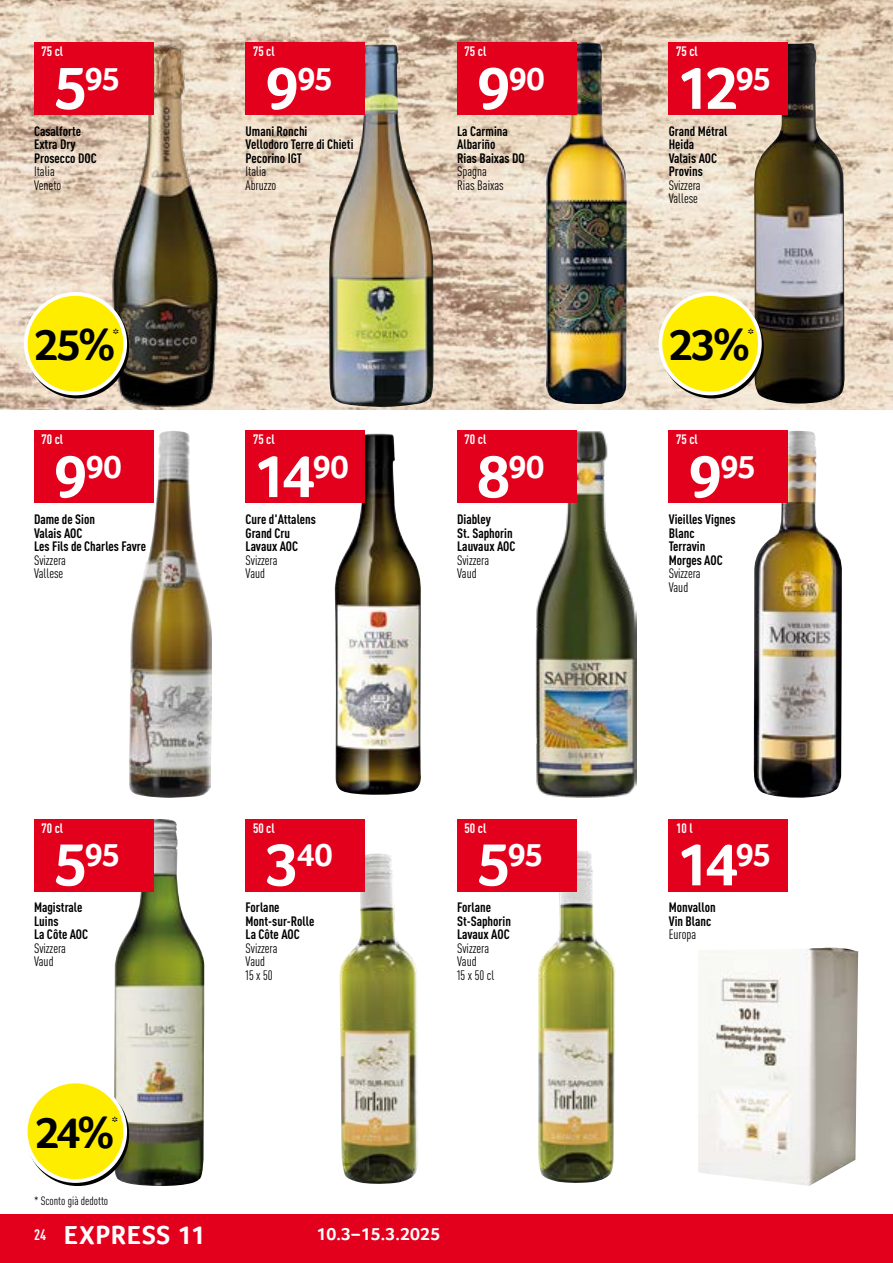
<style>
.page{position:relative;width:893px;height:1263px;background:#fff}
.page>*{position:absolute;margin:0;border:0;box-sizing:border-box;transform-origin:0 0}
.Preis_weiss{font:700 61.5px "Transgourmet";color:#fff}
.Rabattbutton{font:700 45px "Transgourmet";color:#000}
.Preis_weiss-2{font:700 33.3px "Transgourmet";letter-spacing:-.035em;color:#fff}
.t1{font:700 26.7px "Transgourmet";letter-spacing:.025em;color:#fff}
.t2{font:700 18px "Transgourmet";letter-spacing:.01em;color:#fff}
.Rabattbutton-2{font:700 15px "Transgourmet";color:#000}
.t3{font:700 condensed 13.5px/13.5px "DINOT";color:#000}
.t4{font:condensed 13.5px "DINOT";color:#000}
.Unit_weiss{font:700 condensed 13.5px "DINOT";color:#fff}
.t5{font:condensed 12px "DINOT";color:#000}
.s1{font-size:61.5px}
.s2{font-family:"DINOT";font-stretch:condensed;font-size:15px}
</style>
<div class="page">
<img style="left:0;top:0;width:893px;height:409px">
<div style="left:0;top:1214px;width:893px;height:49px;background:#e3001d"></div>
<img style="left:112px;top:43px;width:110px;height:366px">
<img style="left:328px;top:44px;width:106px;height:363px">
<img style="left:546px;top:43px;width:81px;height:361px">
<img style="left:754px;top:43px;width:90px;height:361px">
<img style="left:129px;top:431px;width:83px;height:367px">
<img style="left:335px;top:434px;width:86px;height:361px">
<img style="left:536px;top:431px;width:101px;height:367px">
<img style="left:754px;top:431px;width:88px;height:367px">
<img style="left:114px;top:819px;width:90px;height:367px">
<img style="left:339px;top:853px;width:79px;height:331px">
<img style="left:538px;top:850px;width:77px;height:333px">
<img style="left:698px;top:947px;width:160px;height:239px">
<div style="left:34px;top:43px;width:119px;height:72px;background:#e3001d"></div>
<svg style="left:28px;top:297px;width:99px;height:100px"></svg>
<div style="left:26px;top:294px;width:99px;height:99px;background:#ffed00;border-radius:50%"></div>
<div style="left:24px;top:292px;width:103px;height:103px;border:4px solid #fff;border-radius:50%"></div>
<div style="left:246px;top:43px;width:119px;height:72px;background:#e3001d"></div>
<div style="left:457px;top:43px;width:119px;height:72px;background:#e3001d"></div>
<div style="left:669px;top:43px;width:119px;height:72px;background:#e3001d"></div>
<svg style="left:662px;top:297px;width:100px;height:100px"></svg>
<div style="left:660px;top:294px;width:100px;height:99px;background:#ffed00;border-radius:50%"></div>
<div style="left:659px;top:292px;width:103px;height:103px;border:4px solid #fff;border-radius:50%"></div>
<div style="left:34px;top:431px;width:119px;height:72px;background:#e3001d"></div>
<div style="left:246px;top:431px;width:119px;height:72px;background:#e3001d"></div>
<div style="left:457px;top:431px;width:119px;height:72px;background:#e3001d"></div>
<div style="left:669px;top:431px;width:119px;height:72px;background:#e3001d"></div>
<div style="left:34px;top:819px;width:119px;height:72px;background:#e3001d"></div>
<div style="left:26px;top:1081px;width:99px;height:100px;background:#ffed00;border-radius:50%"></div>
<div style="left:24px;top:1080px;width:103px;height:103px;border:4px solid #fff;border-radius:50%"></div>
<div style="left:246px;top:819px;width:119px;height:72px;background:#e3001d"></div>
<div style="left:457px;top:819px;width:119px;height:72px;background:#e3001d"></div>
<div style="left:669px;top:819px;width:119px;height:72px;background:#e3001d"></div>
<p class="Unit_weiss" style="left:41px;top:43px;width:23px">75 cl</p>
<p class="Preis_weiss-2" style="left:54px;top:59px;width:68px"><span class="s1">5</span>95</p>
<p class="t3" style="left:34px;top:124px;width:64px">Casalforte<br>Extra Dry<br>Prosecco DOC</p>
<p class="t4" style="left:34px;top:164px;width:22px">Italia</p>
<p class="t4" style="left:34px;top:177px;width:29px">Veneto</p>
<p class="Rabattbutton" style="left:34px;top:318px;width:83px">25%</p>
<p class="Rabattbutton-2" style="left:113px;top:325px;width:8px">*</p>
<p class="Unit_weiss" style="left:41px;top:431px;width:23px">70 cl</p>
<p class="Preis_weiss-2" style="left:54px;top:447px;width:69px"><span class="s1">9</span>90</p>
<p class="t3" style="left:34px;top:512px;width:114px">Dame de Sion<br>Valais AOC<br>Les Fils de Charles Favre</p>
<p class="t4" style="left:34px;top:552px;width:34px">Svizzera</p>
<p class="t4" style="left:34px;top:565px;width:31px">Vallese</p>
<p class="Unit_weiss" style="left:253px;top:43px;width:23px">75 cl</p>
<p class="Preis_weiss-2" style="left:265px;top:59px;width:69px"><span class="s1">9</span>95</p>
<p class="t3" style="left:246px;top:124px;width:109px">Umani Ronchi<br>Vellodoro Terre di Chieti<br>Pecorino IGT</p>
<p class="t4" style="left:246px;top:164px;width:22px">Italia</p>
<p class="t4" style="left:246px;top:177px;width:32px">Abruzzo</p>
<p class="Unit_weiss" style="left:253px;top:431px;width:23px">75 cl</p>
<p class="Preis_weiss" style="left:253px;top:440px;width:97px">14<sup>90</sup></p>
<p class="t3" style="left:246px;top:512px;width:72px">Cure d'Attalens<br>Grand Cru<br>Lavaux AOC</p>
<p class="t4" style="left:246px;top:552px;width:34px">Svizzera</p>
<p class="t4" style="left:246px;top:565px;width:21px">Vaud</p>
<p class="Unit_weiss" style="left:465px;top:43px;width:23px">75 cl</p>
<p class="Preis_weiss-2" style="left:477px;top:59px;width:69px"><span class="s1">9</span>90</p>
<p class="t3" style="left:457px;top:124px;width:69px">La Carmina<br>Albariño<br>Rias Baixas DO</p>
<p class="t4" style="left:457px;top:164px;width:31px">Spagna</p>
<p class="t4" style="left:457px;top:177px;width:48px">Rias Baixas</p>
<p class="Unit_weiss" style="left:465px;top:431px;width:23px">70 cl</p>
<p class="Preis_weiss-2" style="left:477px;top:447px;width:69px"><span class="s1">8</span>90</p>
<p class="t3" style="left:457px;top:512px;width:60px">Diabley<br>St. Saphorin<br>Lauvaux AOC</p>
<p class="t4" style="left:457px;top:552px;width:34px">Svizzera</p>
<p class="t4" style="left:457px;top:565px;width:21px">Vaud</p>
<p class="Unit_weiss" style="left:41px;top:819px;width:23px">70 cl</p>
<p class="Preis_weiss-2" style="left:54px;top:835px;width:68px"><span class="s1">5</span>95</p>
<p class="t3" style="left:34px;top:900px;width:56px">Magistrale<br>Luins<br>La Côte AOC</p>
<p class="t4" style="left:34px;top:940px;width:34px">Svizzera</p>
<p class="t4" style="left:34px;top:954px;width:21px">Vaud</p>
<p class="Unit_weiss" style="left:253px;top:819px;width:23px">50 cl</p>
<p class="Preis_weiss-2" style="left:265px;top:835px;width:69px"><span class="s1">3</span>40</p>
<p class="t3" style="left:246px;top:900px;width:70px">Forlane<br>Mont-sur-Rolle<br>La Côte AOC</p>
<p class="t4" style="left:246px;top:940px;width:34px">Svizzera</p>
<p class="t4" style="left:246px;top:954px;width:21px">Vaud</p>
<p class="t4" style="left:246px;top:967px;width:29px">15 x 50</p>
<p class="Unit_weiss" style="left:465px;top:819px;width:23px">50 cl</p>
<p class="Preis_weiss-2" style="left:477px;top:835px;width:68px"><span class="s1">5</span>95</p>
<p class="t3" style="left:457px;top:900px;width:55px">Forlane<br>St-Saphorin<br>Lavaux AOC</p>
<p class="t4" style="left:457px;top:940px;width:34px">Svizzera</p>
<p class="t4" style="left:457px;top:954px;width:21px">Vaud</p>
<p class="t4" style="left:457px;top:967px;width:39px">15 x 50 cl</p>
<p class="Rabattbutton" style="left:35px;top:1106px;width:81px">24%</p>
<p class="Rabattbutton-2" style="left:112px;top:1113px;width:8px">*</p>
<p class="t5" style="left:34px;top:1194px;width:76px">* Sconto già dedotto</p>
<p class="t1" style="left:34px;top:1220px;width:173px"><span class="s2">24</span> EXPRESS 11</p>
<p class="t2" style="left:316px;top:1224px;width:125px">10.3–15.3.2025</p>
<p class="Unit_weiss" style="left:676px;top:43px;width:23px">75 cl</p>
<p class="Preis_weiss" style="left:676px;top:52px;width:96px">12<sup>95</sup></p>
<p class="t3" style="left:669px;top:124px;width:60px">Grand Métral<br>Heida<br>Valais AOC<br>Provins</p>
<p class="t4" style="left:669px;top:177px;width:34px">Svizzera</p>
<p class="t4" style="left:669px;top:191px;width:31px">Vallese</p>
<p class="Rabattbutton" style="left:668px;top:318px;width:83px">23%</p>
<p class="Rabattbutton-2" style="left:748px;top:325px;width:8px">*</p>
<p class="Unit_weiss" style="left:676px;top:431px;width:23px">75 cl</p>
<p class="Preis_weiss-2" style="left:688px;top:447px;width:69px"><span class="s1">9</span>95</p>
<p class="t3" style="left:669px;top:512px;width:68px">Vieilles Vignes<br>Blanc<br>Terravin<br>Morges AOC</p>
<p class="t4" style="left:669px;top:565px;width:34px">Svizzera</p>
<p class="t4" style="left:669px;top:579px;width:21px">Vaud</p>
<p class="Unit_weiss" style="left:676px;top:819px;width:18px">10 l</p>
<p class="Preis_weiss" style="left:676px;top:828px;width:96px">14<sup>95</sup></p>
<p class="t3" style="left:669px;top:900px;width:49px">Monvallon<br>Vin Blanc</p>
<p class="t4" style="left:669px;top:927px;width:29px">Europa</p>
</div>
